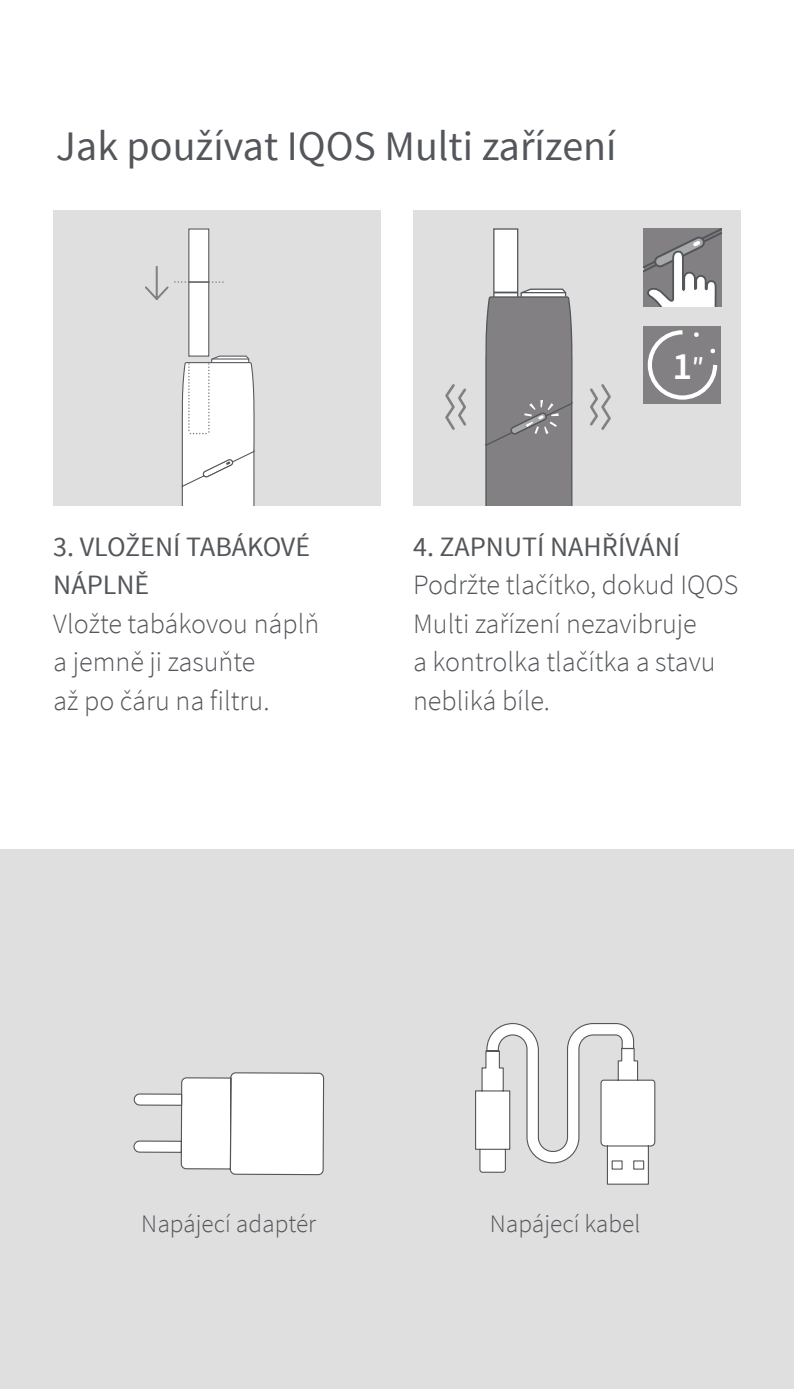
<style>
.page{position:relative;width:794px;height:1389px;background:#fff}
.page>*{position:absolute;margin:0;border:0;box-sizing:border-box;transform-origin:0 0}
.t1{font:42px "Source Sans Pro";color:#53565a}
.t2{font:600 38.5px "Source Sans Pro";color:#fff}
.t3{font:300 28px/38.5px "Source Sans Pro";color:#53565a}
.t4{font:28px/38.5px "Source Sans Pro";color:#53565a}
.t5{font:300 25.2px "Source Sans Pro";color:#53565a}
.s1{font-size:24.5px}
</style>
<div class="page">
<div style="left:0;top:849px;width:794px;height:540px;background:#e0dfdf"></div>
<div style="left:53px;top:210px;width:328px;height:296px;background:#e0dfdf"></div>
<div style="left:188px;top:229px;width:21px;height:128px;background:#fff;border:1px solid #53565a"></div>
<svg style="left:145px;top:265px;width:79px;height:37px"></svg>
<div style="left:413px;top:210px;width:327px;height:296px;background:#e0dfdf"></div>
<div style="left:493px;top:228px;width:25px;height:154px;background:#fff;border:1px solid #53565a"></div>
<svg style="left:643px;top:229px;width:78px;height:77px;background:#9c9a9d"></svg>
<svg style="left:643px;top:326px;width:78px;height:78px;background:#908e90"></svg>
<svg style="left:445px;top:288px;width:166px;height:218px"></svg>
<svg style="left:181px;top:347px;width:74px;height:159px;background:#f3f3f3"></svg>
<svg style="left:475px;top:1023px;width:181px;height:162px"></svg>
<svg style="left:133px;top:1072px;width:192px;height:104px"></svg>
<h1 class="t1" style="left:56px;top:120px;width:562px">Jak používat IQOS Multi zařízení</h1>
<h2 class="t2" style="left:672px;top:342px;width:33px">1<span class="s1">″</span></h2>
<p class="t4" style="left:53px;top:528px;width:258px">3. VLOŽENÍ TABÁKOVÉ<br>NÁPLNĚ</p>
<p class="t3" style="left:53px;top:604px;width:267px">Vložte tabákovou náplň a jemně ji zasuňte<br>až po čáru na filtru.</p>
<p class="t4" style="left:413px;top:528px;width:269px">4. ZAPNUTÍ NAHŘÍVÁNÍ</p>
<p class="t3" style="left:413px;top:566px;width:327px">Podržte tlačítko, dokud IQOS<br>Multi zařízení nezavibruje<br>a kontrolka tlačítka a stavu nebliká bíle.</p>
<p class="t5" style="left:141px;top:1208px;width:176px">Napájecí adaptér</p>
<p class="t5" style="left:490px;top:1208px;width:152px">Napájecí kabel</p>
</div>
